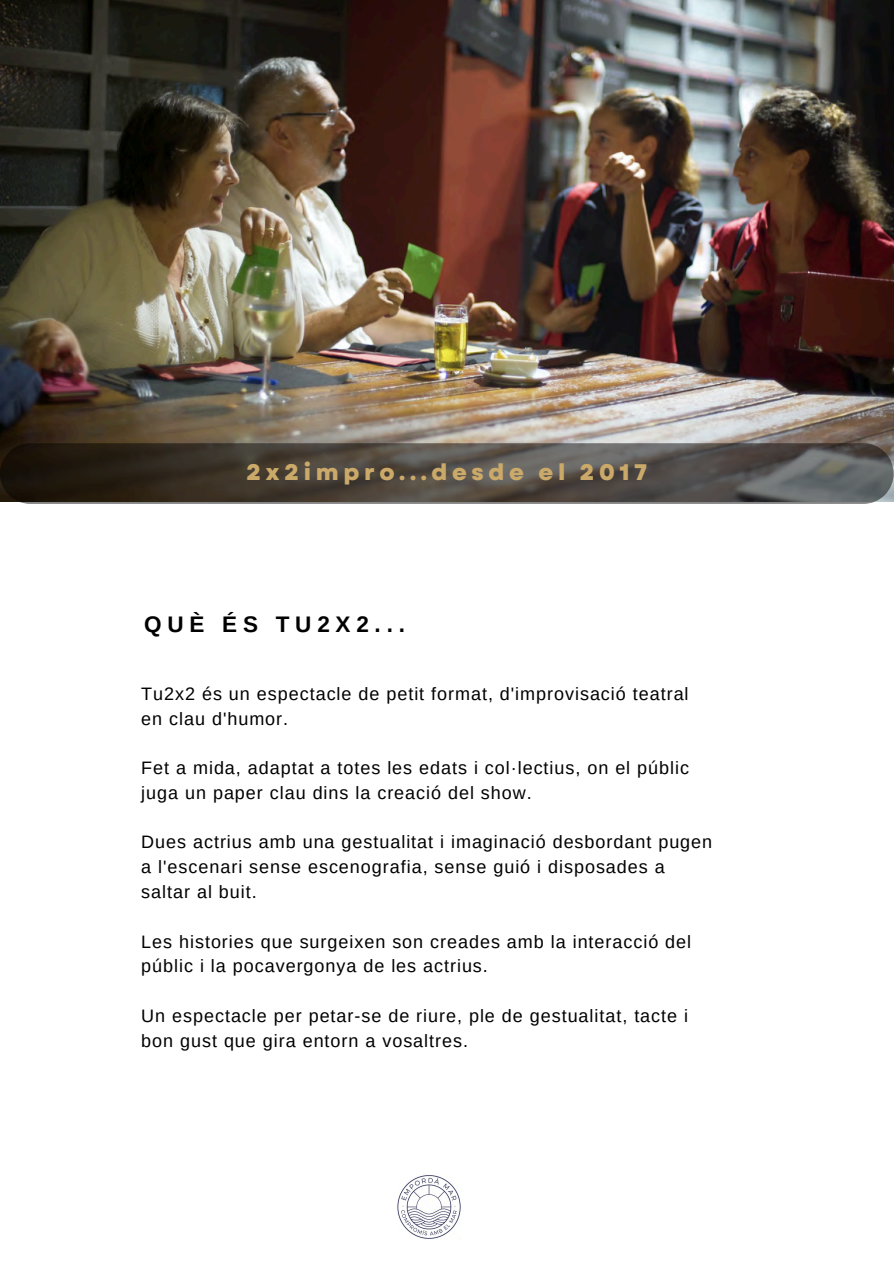
<style>
.page{position:relative;width:894px;height:1264px;background:#fff}
.page>*{position:absolute;margin:0;border:0;box-sizing:border-box;transform-origin:0 0}
.t1{font:800 22.5px "Garet";letter-spacing:.205em;color:#cba969}
.t2{font:700 22.5px "Arimo";letter-spacing:.255em;color:#000}
.t3{font:18px/24.8px "Arimo";letter-spacing:.055em;color:#000}
</style>
<div class="page">
<img style="left:0;top:0;width:893px;height:443px">
<svg style="left:0;top:443px;width:893px;height:61px;background:#4c4741"></svg>
<img style="left:397px;top:1175px;width:64px;height:64px">
<h1 class="t1" style="left:246px;top:456px;width:402px">2x2impro...desde el 2017</h1>
<p class="t2" style="left:144px;top:612px;width:262px">QUÈ ÉS TU2X2...</p>
<p class="t3" style="left:141px;top:681px;width:548px">Tu2x2 és un espectacle de petit format, d'improvisació teatral en clau d'humor.</p>
<p class="t3" style="left:141px;top:755px;width:549px">Fet a mida, adaptat a totes les edats i col·lectius, on el públic juga un paper clau dins la creació del show.</p>
<p class="t3" style="left:141px;top:829px;width:572px">Dues actrius amb una gestualitat i imaginació desbordant pugen a l'escenari sense escenografia, sense guió i disposades a saltar al buit.</p>
<p class="t3" style="left:141px;top:928px;width:551px">Les histories que surgeixen son creades amb la interacció del públic i la pocavergonya de les actrius.</p>
<p class="t3" style="left:141px;top:1003px;width:548px">Un espectacle per petar-se de riure, ple de gestualitat, tacte i bon gust que gira entorn a vosaltres.</p>
</div>
